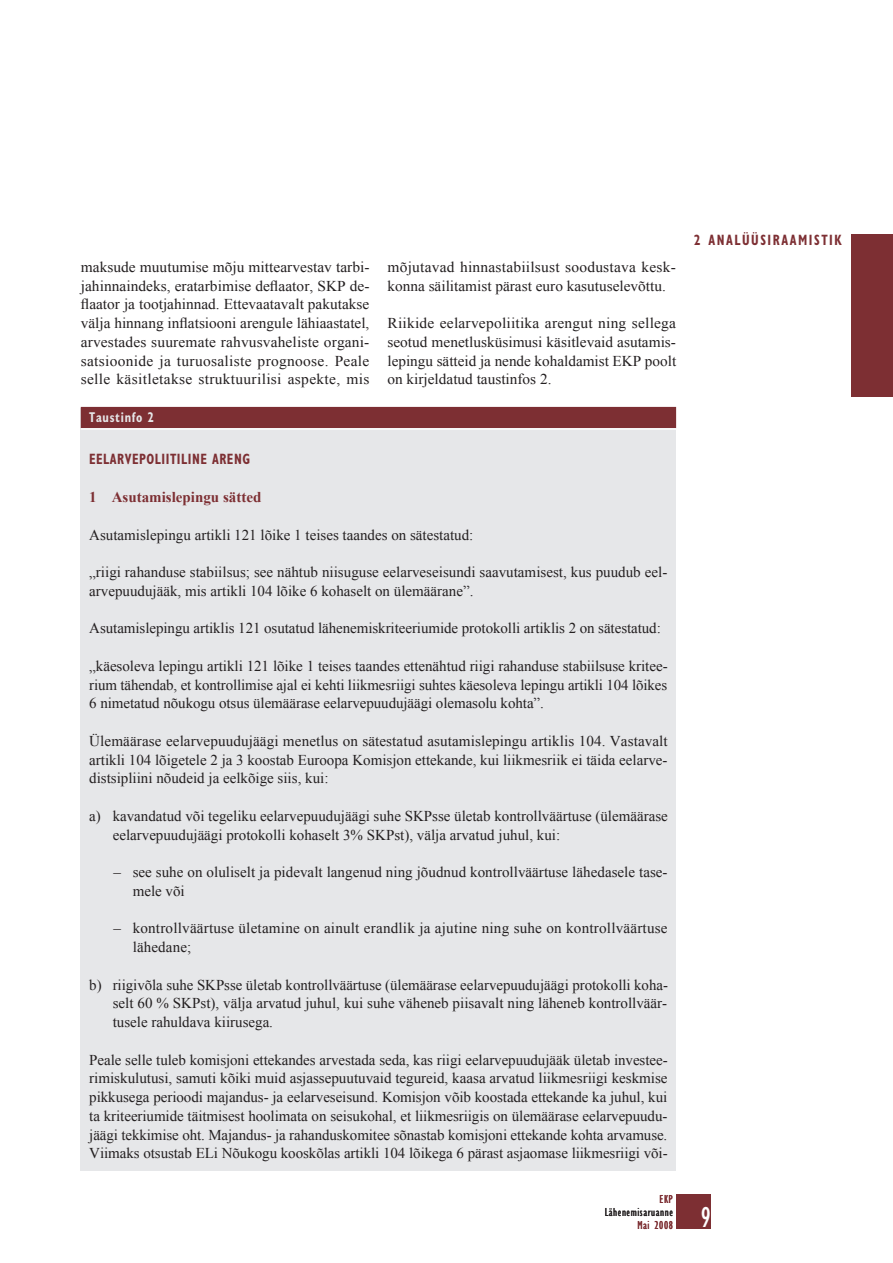
<style>
.page{position:relative;width:893px;height:1263px;background:#fff}
.page>*{position:absolute;margin:0;border:0;box-sizing:border-box;transform-origin:0 0}
.t1{font:condensed 30px "Gill Sans Myriad";color:#fff;scale:.95 1}
.t2{font:15px/18.8px "Times New Roman WGL";color:#231f20;text-align:justify}
.t3{font:700 condensed 15px "Gill Sans Myriad";letter-spacing:.12em;color:#7d2f33;scale:.85 1}
.t4{font:700 15px "Times New Roman WGL";color:#7d2f33}
.t5{font:700 condensed 14.25px "Gill Sans Myriad";letter-spacing:.06em;color:#e6e7e9;scale:.85 1}
.t6{font:condensed 12px "Gill Sans Myriad";letter-spacing:.05em;color:#231f20;scale:.95 1}
.t7{font:condensed 12px "Gill Sans Myriad";letter-spacing:.05em;color:#7d2f33;scale:.95 1}
</style>
<div class="page">
<div style="left:676px;top:1195px;width:34px;height:34px;background:#7d2f33"></div>
<div style="left:851px;top:235px;width:42px;height:162px;background:#7d2f33"></div>
<div style="left:81px;top:408px;width:595px;height:762px;background:#e6e7e9"></div>
<div style="left:81px;top:407px;width:595px;height:21px;background:#7d2f33"></div>
<hr style="left:81px;top:428px;width:595px;height:2px;background:#fff">
<p class="t2" style="left:81px;top:257px;width:290px">maksude muutumise mõju mittearvestav tarbi&shy;jahinnaindeks, eratarbimise deflaator, SKP de&shy;flaator ja tootjahinnad. Ettevaatavalt pakutakse välja hinnang inflatsiooni arengule lähiaastatel, arvestades suuremate rahvusvaheliste organi&shy;satsioonide ja turuosaliste prognoose. Peale selle käsitletakse struktuurilisi aspekte, mis</p>
<p class="t2" style="left:387px;top:257px;width:290px">mõjutavad hinnastabiilsust soodustava kesk&shy;konna säilitamist pärast euro kasutuselevõttu.</p>
<p class="t2" style="left:387px;top:313px;width:290px">Riikide eelarvepoliitika arengut ning sellega seotud menetlusküsimusi käsitlevaid asutamis&shy;lepingu sätteid ja nende kohaldamist EKP poolt on kirjeldatud taustinfos 2.</p>
<p class="t5" style="left:89px;top:409px;width:78px">TAUSTINFO 2</p>
<p class="t3" style="left:89px;top:450px;width:18px">EELAR</p>
<p class="t3" style="left:125px;top:450px;width:44px">VEPOLIITILINE</p>
<p class="t3" style="left:212px;top:450px;width:10px">AREN</p>
<p class="t3" style="left:242px;top:450px;width:10px">G</p>
<p class="t4" style="left:89px;top:487px;width:174px">1 Asutamislepingu sätted</p>
<p class="t2" style="left:89px;top:525px;width:386px">Asutamislepingu artikli 121 lõike 1 teises taandes on sätestatud:</p>
<p class="t2" style="left:89px;top:562px;width:580px">„riigi rahanduse stabiilsus; see nähtub niisuguse eelarveseisundi saavutamisest, kus puudub eel&shy;arvepuudujääk, mis artikli 104 lõike 6 kohaselt on ülemäärane”.</p>
<p class="t2" style="left:89px;top:619px;width:573px">Asutamislepingu artiklis 121 osutatud lähenemiskriteeriumide protokolli artiklis 2 on sätestatud:</p>
<p class="t2" style="left:89px;top:656px;width:580px">„käesoleva lepingu artikli 121 lõike 1 teises taandes ettenähtud riigi rahanduse stabiilsuse kritee&shy;rium tähendab, et kontrollimise ajal ei kehti liikmesriigi suhtes käesoleva lepingu artikli 104 lõikes 6 nimetatud nõukogu otsus ülemäärase eelarvepuudujäägi olemasolu kohta”.</p>
<p class="t2" style="left:89px;top:731px;width:580px">Ülemäärase eelarvepuudujäägi menetlus on sätestatud asutamislepingu artiklis 104. Vastavalt artikli 104 lõigetele 2 ja 3 koostab Euroopa Komisjon ettekande, kui liikmesriik ei täida eelarve&shy;distsipliini nõudeid ja eelkõige siis, kui:</p>
<p class="t2" style="left:113px;top:806px;width:557px;text-indent:-23px">a) kavandatud või tegeliku eelarvepuudujäägi suhe SKPsse ületab kontrollväärtuse (ülemäärase eelarvepuudujäägi protokolli kohaselt 3% SKPst), välja arvatud juhul, kui:</p>
<p class="t2" style="left:133px;top:862px;width:536px;text-indent:-19px">– see suhe on oluliselt ja pidevalt langenud ning jõudnud kontrollväärtuse lähedasele tase&shy;mele või</p>
<p class="t2" style="left:133px;top:919px;width:536px;text-indent:-19px">– kontrollväärtuse ületamine on ainult erandlik ja ajutine ning suhe on kontrollväärtuse lähedane;</p>
<p class="t2" style="left:113px;top:975px;width:557px;text-indent:-23px">b) riigivõla suhe SKPsse ületab kontrollväärtuse (ülemäärase eelarvepuudujäägi protokolli koha&shy;selt 60 % SKPst), välja arvatud juhul, kui suhe väheneb piisavalt ning läheneb kontrollväär&shy;tusele rahuldava kiirusega.</p>
<p class="t2" style="left:89px;top:1050px;width:580px">Peale selle tuleb komisjoni ettekandes arvestada seda, kas riigi eelarvepuudujääk ületab investee&shy;rimiskulutusi, samuti kõiki muid asjassepuutuvaid tegureid, kaasa arvatud liikmesriigi keskmise pikkusega perioodi majandus- ja eelarveseisund. Komisjon võib koostada ettekande ka juhul, kui ta kriteeriumide täitmisest hoolimata on seisukohal, et liikmesriigis on ülemäärase eelarvepuudu&shy;jäägi tekkimise oht. Majandus- ja rahanduskomitee sõnastab komisjoni ettekande kohta arvamuse.<br>Viimaks otsustab ELi Nõukogu kooskõlas artikli 104 lõikega 6 pärast asjaomase liikmesriigi või-</p>
<p class="t7" style="left:659px;top:1192px;width:16px">EKP</p>
<p class="t6" style="left:605px;top:1205px;width:73px">Lähenemisaruanne</p>
<p class="t7" style="left:637px;top:1218px;width:39px">Mai 2008</p>
<p class="t3" style="left:694px;top:231px;width:175px">2 ANALÜÜSIRAAMISTIK</p>
<h1 class="t1" style="left:701px;top:1199px;width:12px">9</h1>
</div>
